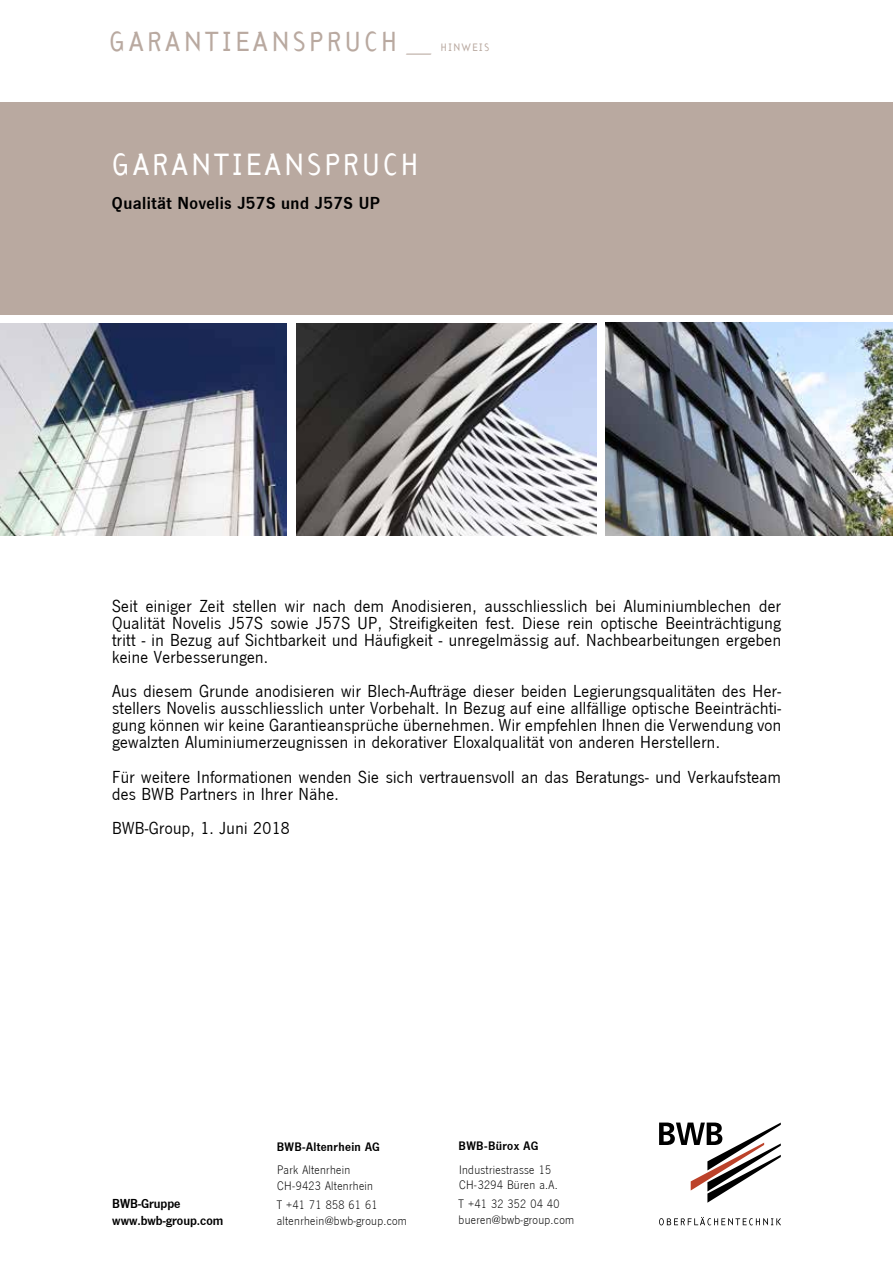
<style>
.page{position:relative;width:893px;height:1263px;background:#fff}
.page>*{position:absolute;margin:0;border:0;box-sizing:border-box;transform-origin:0 0}
.t1{font:30px "Arbitrary";letter-spacing:.12em;color:#fff}
.t2{font:27px "Arbitrary";letter-spacing:.15em;color:#b9a9a0}
.t3{font:18px/17px "News Got T";letter-spacing:.02em;color:#000;text-align:justify}
.t4{font:600 18px "News Got T";letter-spacing:.025em;color:#000}
.t5{font:600 13.5px/17px "News Got T";color:#000}
.t6{font:12.75px/15.9px "News Got T Ligh";letter-spacing:.025em;color:#000}
.t7{font:600 12.75px "News Got T";letter-spacing:.025em;color:#000}
.t8{font:10.5px "Arbitrary";letter-spacing:.15em;color:#b9a9a0}
</style>
<div class="page">
<svg style="left:659px;top:1122px;width:122px;height:81px"></svg>
<svg style="left:659px;top:1217px;width:122px;height:8px"></svg>
<div style="left:0;top:102px;width:893px;height:213px;background:#b9a9a0"></div>
<img style="left:0;top:323px;width:287px;height:213px">
<img style="left:296px;top:323px;width:300px;height:213px">
<img style="left:606px;top:323px;width:287px;height:212px">
<h2 class="t2" style="left:109px;top:24px;width:322px">GARANTIEANSPRUCH _</h2>
<p class="t8" style="left:441px;top:41px;width:50px">HINWEIS</p>
<h1 class="t1" style="left:112px;top:145px;width:307px">GARANTIEANSPRUCH</h1>
<p class="t4" style="left:112px;top:192px;width:270px">Qualität Novelis J57S und J57S UP</p>
<p class="t3" style="left:112px;top:598px;width:670px">Seit einiger Zeit stellen wir nach dem Anodisieren, ausschliesslich bei Aluminiumblechen der Qualität Novelis J57S sowie J57S UP, Streifigkeiten fest. Diese rein optische Beeinträchtigung tritt - in Bezug auf Sichtbarkeit und Häufigkeit - unregelmässig auf. Nachbearbeitungen ergeben keine Verbesserungen.</p>
<p class="t3" style="left:112px;top:683px;width:670px">Aus diesem Grunde anodisieren wir Blech-Aufträge dieser beiden Legierungsqualitäten des Her&shy;stellers Novelis ausschliesslich unter Vorbehalt. In Bezug auf eine allfällige optische Beeinträchti&shy;gung können wir keine Garantieansprüche übernehmen. Wir empfehlen Ihnen die Verwendung von gewalzten Aluminiumerzeugnissen in dekorativer Eloxalqualität von anderen Herstellern.</p>
<p class="t3" style="left:112px;top:768px;width:670px">Für weitere Informationen wenden Sie sich vertrauensvoll an das Beratungs- und Verkaufsteam des BWB Partners in Ihrer Nähe.</p>
<p class="t3" style="left:112px;top:819px;width:179px">BWB-Group, 1. Juni 2018</p>
<p class="t5" style="left:112px;top:1195px;width:113px">BWB-Gruppe www.bwb-group.com</p>
<p class="t7" style="left:277px;top:1139px;width:105px">BWB-Altenrhein AG</p>
<p class="t6" style="left:277px;top:1162px;width:98px">Park Altenrhein<br>CH-9423 Altenrhein</p>
<p class="t6" style="left:277px;top:1196px;width:132px">T +41 71 858 61 61 altenrhein@bwb-group.com</p>
<p class="t7" style="left:459px;top:1138px;width:81px">BWB-Bürox AG</p>
<p class="t6" style="left:459px;top:1161px;width:100px">Industriestrasse 15<br>CH-3294 Büren a.A.</p>
<p class="t6" style="left:459px;top:1196px;width:117px">T +41 32 352 04 40 bueren@bwb-group.com</p>
</div>
